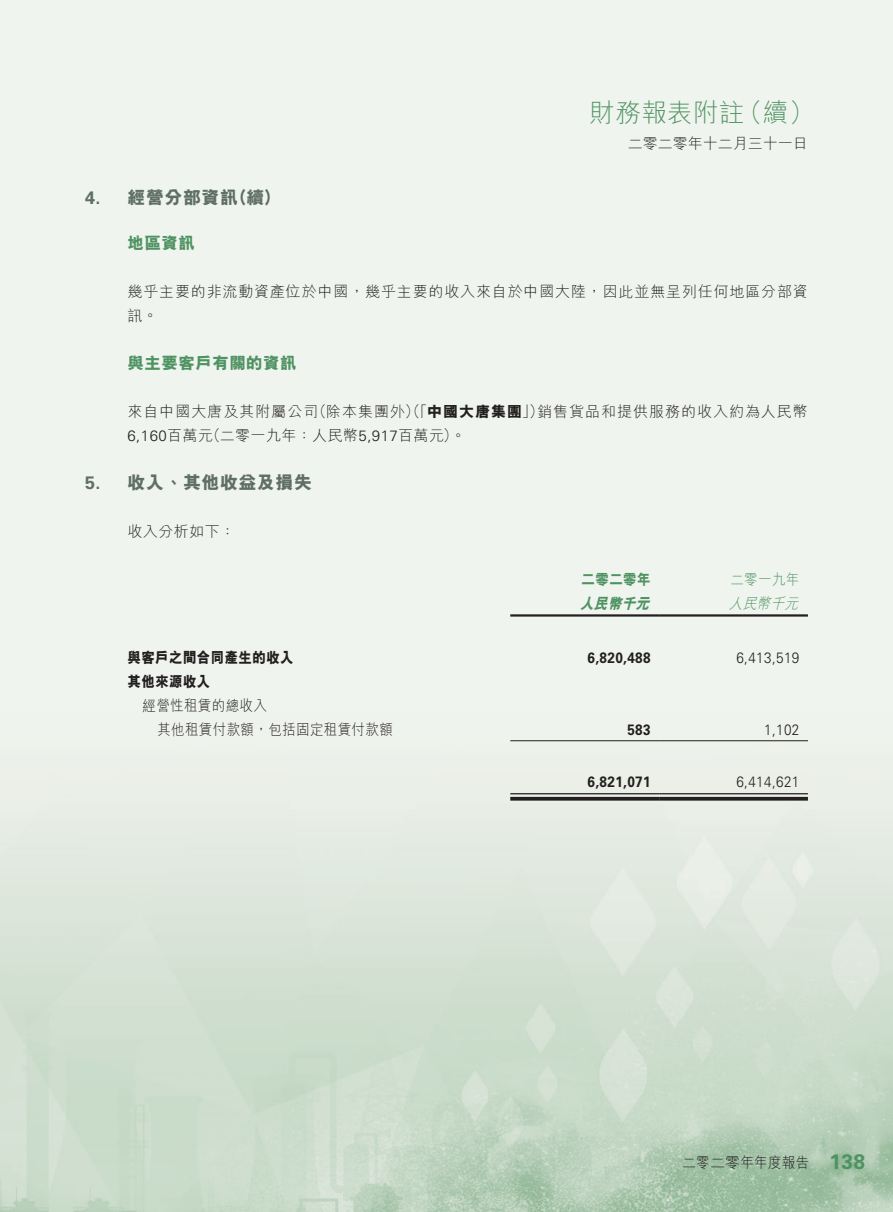
<style>
.page{position:relative;width:893px;height:1212px;background:#eff4ee}
.page>*{position:absolute;margin:0;border:0;box-sizing:border-box;transform-origin:0 0}
.t1{font:300 25.5px "M Hei HK";letter-spacing:.015em;color:#509363}
.t2{font:700 21px "Univers LT Std";color:#509363}
.t3{font:800 18px "M Hei HK";letter-spacing:.03em;color:#5f6e66}
.t4{font:700 18px "Univers LT Std";color:#5f6e66}
.t5{font:800 16.5px "M Hei HK";letter-spacing:.03em;color:#509363}
.t6{font:300 15px/24px "M Hei HK";letter-spacing:.055em;color:#231f20}
.t7{font:300 15px "M Hei HK";letter-spacing:.03em;color:#231f20;scale:.9 1}
.t8{font:300 15px "Univers LT Std";letter-spacing:.03em;color:#231f20;scale:.9 1}
.t9{font:700 15px "Univers LT Std";letter-spacing:.03em;color:#231f20;scale:.9 1}
.t10{font:800 15px/24px "M Hei HK";letter-spacing:.03em;color:#231f20;scale:.9 1}
.t11{font:300 15px "M Hei HK";color:#231f20}
.t12{font:300 15px "M Hei HK";letter-spacing:.025em;color:#231f20;scale:.9 1}
.t13{font:300 15px "Univers LT Std";letter-spacing:.03em;color:#231f20}
.t14{font:300 15px "M Hei HK";letter-spacing:.03em;color:#509363;scale:.9 1}
.t15{font:800 15px "M Hei HK";letter-spacing:.03em;color:#509363;scale:.9 1}
.t16{font:italic 300 15px "M Hei HK";color:#509363;scale:.9 1}
.t17{font:italic 800 15px "M Hei HK";color:#509363;scale:.9 1}
.s1{font-family:"Univers LT Std"}
.s2{font-weight:800}
.s3{font-family:"M Hei HK"}
</style>
<div class="page">
<img style="left:0;top:741px;width:893px;height:471px">
<hr style="left:510px;top:614px;width:149px;height:3px;background:#231f20">
<hr style="left:659px;top:614px;width:149px;height:3px;background:#231f20">
<hr style="left:510px;top:740px;width:149px;height:1px;background:#231f20">
<hr style="left:659px;top:740px;width:149px;height:1px;background:#231f20">
<hr style="left:510px;top:793px;width:149px;height:1px;background:#231f20">
<svg style="left:510px;top:797px;width:149px;height:4px"></svg>
<hr style="left:659px;top:793px;width:149px;height:1px;background:#231f20">
<svg style="left:659px;top:797px;width:149px;height:4px"></svg>
<p class="t4" style="left:85px;top:187px;width:17px">4.</p>
<p class="t4" style="left:85px;top:472px;width:17px">5.</p>
<p class="t3" style="left:230px;top:189px;width:53px">（續(</p>
<p class="t3" style="left:128px;top:189px;width:112px">經營分部資訊</p>
<h1 class="t1" style="left:737px;top:100px;width:79px">（續(</h1>
<h1 class="t1" style="left:590px;top:100px;width:156px">財務報表附註</h1>
<p class="t11" style="left:628px;top:136px;width:181px">二零二零年十二月三十一日</p>
<p class="t5" style="left:128px;top:234px;width:69px">地區資訊</p>
<p class="t6" style="left:128px;top:279px;width:682px">幾乎主要的非流動資產位於中國，幾乎主要的收入來自於中國大陸，因此並無呈列任何地區分部資訊。</p>
<p class="t5" style="left:128px;top:354px;width:171px">與主要客戶有關的資訊</p>
<p class="t6" style="left:537px;top:399px;width:272px">銷售貨品和提供服務的收入約為人民幣</p>
<p class="t6" style="left:206px;top:399px;width:261px;text-indent:-78px">來自中國大唐及其附屬公司<br>（二零一九年：人民幣<span class="s1">5,917</span>百萬元。(</p>
<p class="t6" style="left:312px;top:399px;width:234px">（除本集團外）（「<span class="s2">中國大唐集團</span>」）</p>
<p class="t13" style="left:128px;top:426px;width:87px">6,160<span class="s3">百萬元</span></p>
<p class="t3" style="left:128px;top:473px;width:186px">收入、其他收益及損失</p>
<p class="t6" style="left:128px;top:519px;width:109px">收入分析如下：</p>
<p class="t10" style="left:128px;top:645px;width:186px">與客戶之間合同產生的收入其他來源收入</p>
<p class="t7" style="left:142px;top:697px;width:140px">經營性租賃的總收入</p>
<p class="t7" style="left:157px;top:721px;width:263px">其他租賃付款額，包括固定租賃付款額</p>
<p class="t15" style="left:582px;top:572px;width:78px">二零二零年</p>
<p class="t14" style="left:730px;top:571px;width:78px">二零一九年</p>
<p class="t17" style="left:580px;top:596px;width:83px">人民幣千元</p>
<p class="t16" style="left:729px;top:595px;width:83px">人民幣千元</p>
<p class="t9" style="left:588px;top:649px;width:72px">6,820,488</p>
<p class="t8" style="left:736px;top:648px;width:72px">6,413,519</p>
<p class="t9" style="left:627px;top:721px;width:27px">583</p>
<p class="t8" style="left:764px;top:720px;width:41px">1,102</p>
<p class="t9" style="left:588px;top:773px;width:72px">6,821,071</p>
<p class="t8" style="left:736px;top:773px;width:72px">6,414,621</p>
<p class="t12" style="left:682px;top:1155px;width:142px">二零二零年年度報告</p>
<h2 class="t2" style="left:830px;top:1149px;width:37px">138</h2>
</div>
